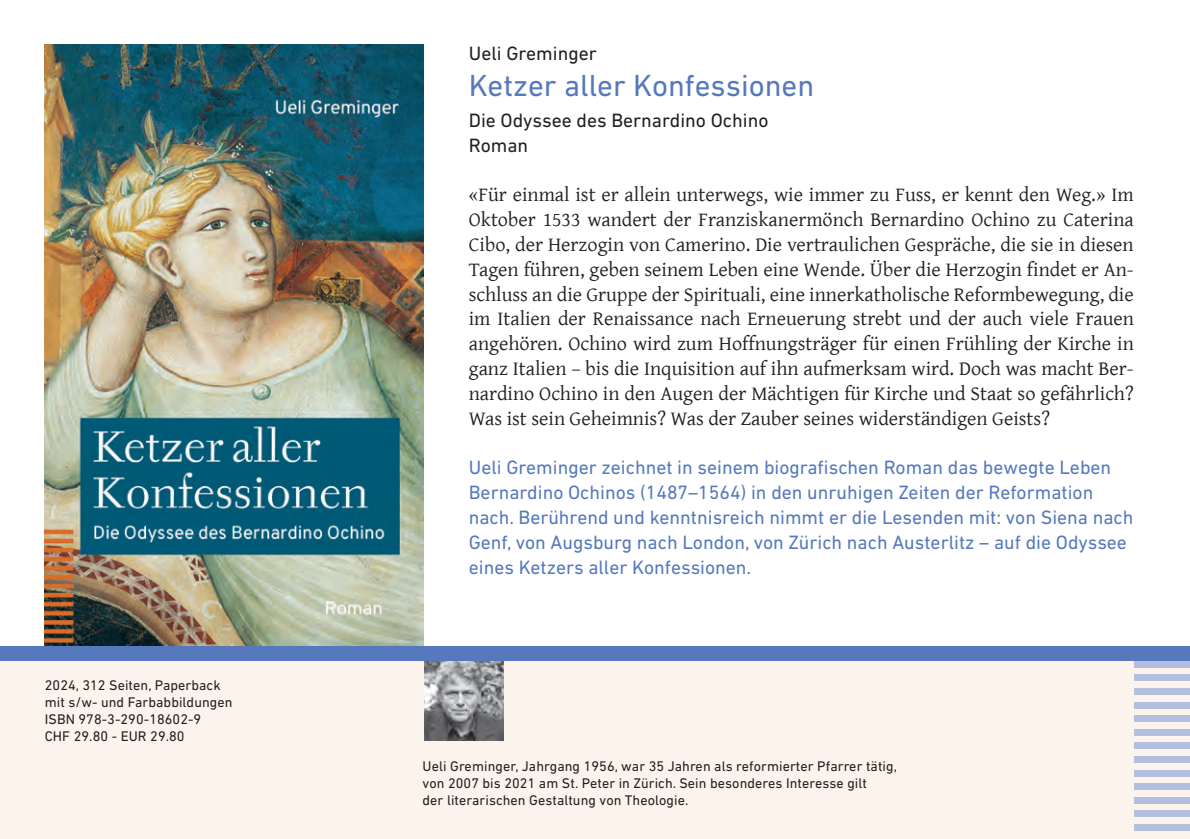
<style>
.page{position:relative;width:1190px;height:839px;background:#fff}
.page>*{position:absolute;margin:0;border:0;box-sizing:border-box;transform-origin:0 0}
.t1{font:31px "DIN Next LT Pro";color:#5679bd}
.t2{font:20.2px/24.8px "Gentium";color:#231f20;text-align:justify}
.t3{font:19.6px/24.8px "DIN Next LT Pro";color:#5679bd}
.t4{font:19.6px/24.8px "DIN Next LT Pro";color:#231f20}
.t5{font:14.2px/17px "DIN Next LT Pro";letter-spacing:.005em;color:#231f20}
</style>
<div class="page">
<div style="left:0;top:660px;width:1190px;height:178px;background:#fdf3ed"></div>
<div style="left:0;top:646px;width:1190px;height:14px;background:#5679bd"></div>
<div style="left:1133px;top:660px;width:57px;height:7px;background:#b4bedf"></div>
<div style="left:1133px;top:674px;width:57px;height:6px;background:#b4bedf"></div>
<div style="left:1133px;top:687px;width:57px;height:7px;background:#b4bedf"></div>
<div style="left:1133px;top:701px;width:57px;height:7px;background:#b4bedf"></div>
<div style="left:1133px;top:714px;width:57px;height:7px;background:#b4bedf"></div>
<div style="left:1133px;top:728px;width:57px;height:7px;background:#b4bedf"></div>
<div style="left:1133px;top:742px;width:57px;height:6px;background:#b4bedf"></div>
<div style="left:1133px;top:755px;width:57px;height:7px;background:#b4bedf"></div>
<div style="left:1133px;top:769px;width:57px;height:7px;background:#b4bedf"></div>
<div style="left:1133px;top:782px;width:57px;height:7px;background:#b4bedf"></div>
<div style="left:1133px;top:796px;width:57px;height:7px;background:#b4bedf"></div>
<div style="left:1133px;top:810px;width:57px;height:6px;background:#b4bedf"></div>
<div style="left:1133px;top:823px;width:57px;height:7px;background:#b4bedf"></div>
<img style="left:424px;top:660px;width:80px;height:80px">
<img style="left:45px;top:45px;width:378px;height:600px">
<div style="left:0;top:645px;width:1190px;height:14px;background:#5679bd"></div>
<p class="t5" style="left:45px;top:675px;width:189px">2024, 312 Seiten, Paperback mit s/w- und Farbabbildungen<br>ISBN 978-3-290-18602-9<br>CHF 29.80 - EUR 29.80</p>
<p class="t4" style="left:469px;top:40px;width:129px">Ueli Greminger</p>
<h1 class="t1" style="left:469px;top:68px;width:347px">Ketzer aller Konfessionen</h1>
<p class="t4" style="left:469px;top:107px;width:301px">Die Odyssee des Bernardino Ochino<br>Roman</p>
<p class="t2" style="left:469px;top:181px;width:666px">«Für einmal ist er allein unterwegs, wie immer zu Fuss, er kennt den Weg.» Im Oktober 1533 wandert der Franziskanermönch Bernardino Ochino zu Caterina Cibo, der Herzogin von Camerino. Die vertraulichen Gespräche, die sie in diesen Tagen führen, geben seinem Leben eine Wende. Über die Herzogin findet er An&shy;schluss an die Gruppe der Spirituali, eine innerkatholische Reformbewegung, die im Italien der Renaissance nach Erneuerung strebt und der auch viele Frauen angehören. Ochino wird zum Hoffnungsträger für einen Frühling der Kirche in ganz Italien – bis die Inquisition auf ihn aufmerksam wird. Doch was macht Ber&shy;nardino Ochino in den Augen der Mächtigen für Kirche und Staat so gefährlich?<br>Was ist sein Geheimnis? Was der Zauber seines widerständigen Geists?</p>
<p class="t3" style="left:469px;top:455px;width:666px">Ueli Greminger zeichnet in seinem biografischen Roman das bewegte Leben Bernardino Ochinos (1487–1564) in den unruhigen Zeiten der Reformation nach. Berührend und kenntnisreich nimmt er die Lesenden mit: von Siena nach Genf, von Augsburg nach London, von Zürich nach Austerlitz – auf die Odyssee eines Ketzers aller Konfessionen.</p>
<p class="t5" style="left:422px;top:757px;width:476px">Ueli Greminger, Jahrgang 1956, war 35 Jahren als reformierter Pfarrer tätig, von 2007 bis 2021 am St. Peter in Zürich. Sein besonderes Interesse gilt<br>der literarischen Gestaltung von Theologie.</p>
</div>
